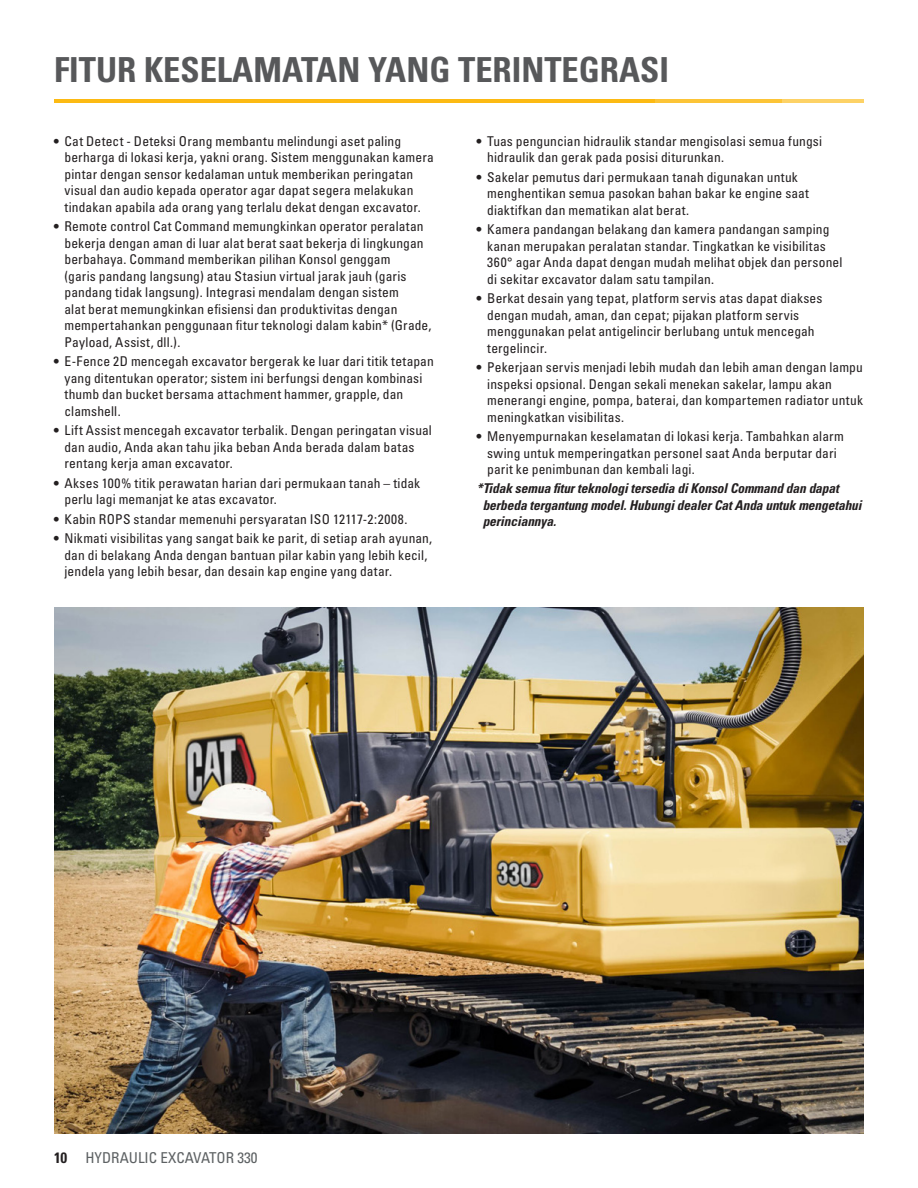
<style>
.page{position:relative;width:918px;height:1188px;background:#fff}
.page>*{position:absolute;margin:0;border:0;box-sizing:border-box;transform-origin:0 0}
.t1{font:34.5px "Univers LTCYR 67 Bold Cond";color:#57585a}
.t2{font:condensed 15px "Univers LTCYR 57";color:#5d6163}
.t3{font:condensed 13.5px/16.5px "Univers LTCYR 57";letter-spacing:.01em;color:#231f20}
.t4{font:13.5px/16.2px "Univers LTCYR 67 Bold Cond Obl";letter-spacing:-.01em;color:#231f20}
.s1{font-family:"Univers LTCYR 67 Bold Cond";font-stretch:normal;color:#231f20}
</style>
<div class="page">
<hr style="left:54px;top:99px;width:601px;height:4px;background:#fcba13">
<hr style="left:654px;top:99px;width:128px;height:4px;background:#fcc437">
<hr style="left:782px;top:99px;width:81px;height:4px;background:#fdd266">
<img style="left:54px;top:608px;width:809px;height:526px">
<h1 class="t1" style="left:54px;top:48px;width:617px">FITUR KESELAMATAN YANG TERINTEGRASI</h1>
<p class="t3" style="left:65px;top:132px;width:371px;text-indent:-11px">• Cat Detect - Deteksi Orang membantu melindungi aset paling berharga di lokasi kerja, yakni orang. Sistem menggunakan kamera pintar dengan sensor kedalaman untuk memberikan peringatan visual dan audio kepada operator agar dapat segera melakukan tindakan apabila ada orang yang terlalu dekat dengan excavator.</p>
<p class="t3" style="left:65px;top:218px;width:369px;text-indent:-11px">• Remote control Cat Command memungkinkan operator peralatan bekerja dengan aman di luar alat berat saat bekerja di lingkungan berbahaya. Command memberikan pilihan Konsol genggam<br>(garis pandang langsung) atau Stasiun virtual jarak jauh (garis pandang tidak langsung). Integrasi mendalam dengan sistem<br>alat berat memungkinkan efisiensi dan produktivitas dengan mempertahankan penggunaan fitur teknologi dalam kabin* (Grade, Payload, Assist, dll.).</p>
<p class="t3" style="left:65px;top:353px;width:371px;text-indent:-11px">• E-Fence 2D mencegah excavator bergerak ke luar dari titik tetapan yang ditentukan operator; sistem ini berfungsi dengan kombinasi thumb dan bucket bersama attachment hammer, grapple, dan clamshell.</p>
<p class="t3" style="left:65px;top:422px;width:369px;text-indent:-11px">• Lift Assist mencegah excavator terbalik. Dengan peringatan visual dan audio, Anda akan tahu jika beban Anda berada dalam batas rentang kerja aman excavator.</p>
<p class="t3" style="left:65px;top:474px;width:357px;text-indent:-11px">• Akses 100% titik perawatan harian dari permukaan tanah – tidak perlu lagi memanjat ke atas excavator.</p>
<p class="t3" style="left:54px;top:510px;width:355px">• Kabin ROPS standar memenuhi persyaratan ISO 12117-2:2008.</p>
<p class="t3" style="left:65px;top:530px;width:369px;text-indent:-11px">• Nikmati visibilitas yang sangat baik ke parit, di setiap arah ayunan, dan di belakang Anda dengan bantuan pilar kabin yang lebih kecil, jendela yang lebih besar, dan desain kap engine yang datar.</p>
<p class="t3" style="left:487px;top:132px;width:336px;text-indent:-11px">• Tuas penguncian hidraulik standar mengisolasi semua fungsi hidraulik dan gerak pada posisi diturunkan.</p>
<p class="t3" style="left:487px;top:168px;width:323px;text-indent:-11px">• Sakelar pemutus dari permukaan tanah digunakan untuk menghentikan semua pasokan bahan bakar ke engine saat diaktifkan dan mematikan alat berat.</p>
<p class="t3" style="left:487px;top:221px;width:357px;text-indent:-11px">• Kamera pandangan belakang dan kamera pandangan samping kanan merupakan peralatan standar. Tingkatkan ke visibilitas 360° agar Anda dapat dengan mudah melihat objek dan personel di sekitar excavator dalam satu tampilan.</p>
<p class="t3" style="left:487px;top:290px;width:337px;text-indent:-11px">• Berkat desain yang tepat, platform servis atas dapat diakses dengan mudah, aman, dan cepat; pijakan platform servis menggunakan pelat antigelincir berlubang untuk mencegah tergelincir.</p>
<p class="t3" style="left:487px;top:359px;width:377px;text-indent:-11px">• Pekerjaan servis menjadi lebih mudah dan lebih aman dengan lampu inspeksi opsional. Dengan sekali menekan sakelar, lampu akan menerangi engine, pompa, baterai, dan kompartemen radiator untuk meningkatkan visibilitas.</p>
<p class="t3" style="left:487px;top:428px;width:358px;text-indent:-11px">• Menyempurnakan keselamatan di lokasi kerja. Tambahkan alarm swing untuk memperingatkan personel saat Anda berputar dari parit ke penimbunan dan kembali lagi.</p>
<p class="t4" style="left:483px;top:480px;width:380px;text-indent:-6px">*Tidak semua fitur teknologi tersedia di Konsol Command dan dapat berbeda tergantung model. Hubungi dealer Cat Anda untuk mengetahui perinciannya.</p>
<p class="t2" style="left:54px;top:1148px;width:205px"><span class="s1">10</span> HYDRAULIC EXCAVATOR 330</p>
</div>
